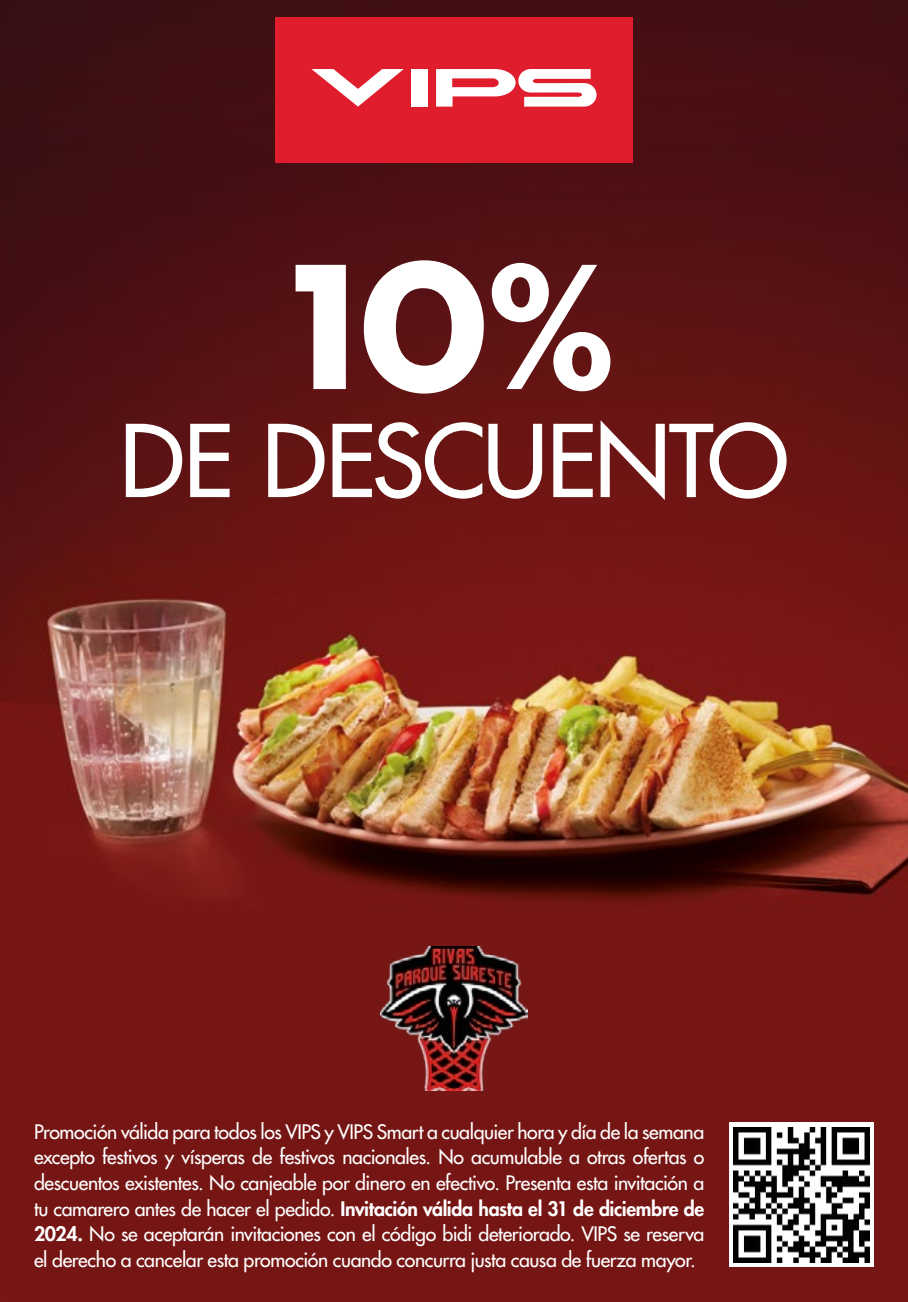
<style>
.page{position:relative;width:908px;height:1302px;background:#fff}
.page>*{position:absolute;margin:0;border:0;box-sizing:border-box;transform-origin:0 0}
.t1{font:162px "Futura Maxi CG Bold";color:#fff}
.t2{font:500 97.2px "Futura Std";letter-spacing:-.025em;color:#fff}
.t3{font:500 19.5px/25.8px "Futura Std";letter-spacing:-.02em;color:#fff;text-align:justify}
.s1{font-weight:800}
</style>
<div class="page">
<img style="left:0;top:0;width:907px;height:69px">
<div style="left:0;top:69px;width:907px;height:1232px;background:#761614"></div>
<img style="left:0;top:77px;width:907px;height:1014px">
<div style="left:275px;top:17px;width:357px;height:145px;background:#df1d2d"></div>
<svg style="left:436px;top:69px;width:160px;height:38px"></svg>
<svg style="left:311px;top:69px;width:92px;height:38px"></svg>
<div style="left:411px;top:69px;width:17px;height:38px;background:#fff"></div>
<svg style="left:729px;top:1122px;width:144px;height:144px;background:#e2e2e2"></svg>
<img style="left:733px;top:1127px;width:135px;height:135px">
<img style="left:380px;top:946px;width:147px;height:144px">
<h1 class="t1" style="left:291px;top:221px;width:326px">10%</h1>
<h2 class="t2" style="left:120px;top:400px;width:670px">DE DESCUENTO</h2>
<p class="t3" style="left:34px;top:1118px;width:671px">Promoción válida para todos los VIPS y VIPS Smart a cualquier hora y día de la semana excepto festivos y vísperas de festivos nacionales. No acumulable a otras ofertas o descuentos existentes. No canjeable por dinero en efectivo. Presenta esta invitación a tu camarero antes de hacer el pedido. <span class="s1">Invitación válida hasta el 31 de diciembre de 2024.</span> No se aceptarán invitaciones con el código bidi deteriorado. VIPS se reserva el derecho a cancelar esta promoción cuando concurra justa causa de fuerza mayor.</p>
</div>
